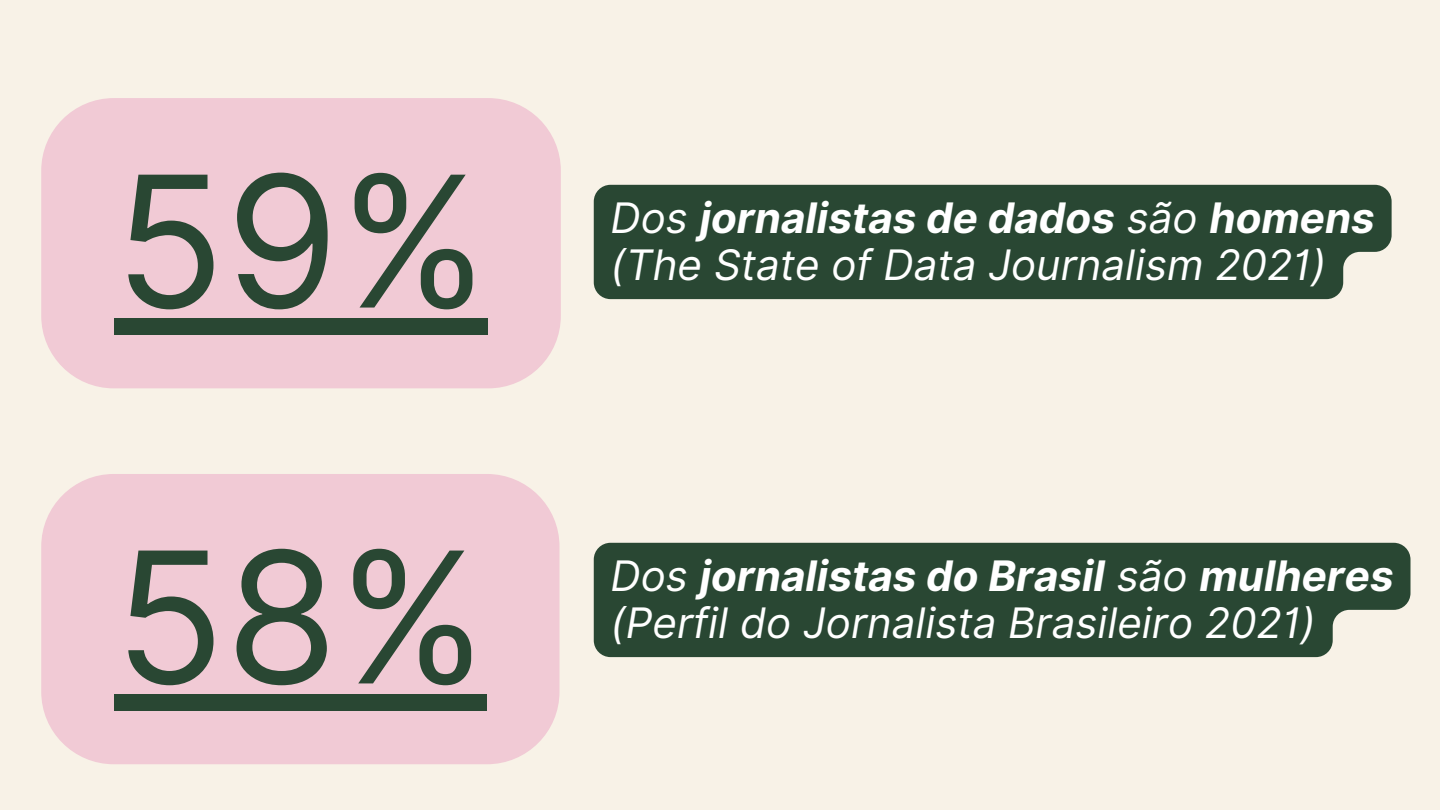
<style>
.page{position:relative;width:1440px;height:810px;background:#f8f2e7}
.page>*{position:absolute;margin:0;border:0;box-sizing:border-box;transform-origin:0 0}
.t1{font:182.7px "Inter";color:#294733}
.t2{font:italic 42.1px "Inter";color:#fff}
.t3{font:italic 700 42.1px "Inter";color:#fff}
.s1{font-weight:400}
</style>
<div class="page">
<div style="left:41px;top:98px;width:520px;height:290px;background:#f1cad5;border-radius:73px"></div>
<div style="left:114px;top:318px;width:374px;height:17px;background:#294733"></div>
<div style="left:594px;top:185px;width:798px;height:114px;background:#294733"></div>
<div style="left:41px;top:474px;width:519px;height:290px;background:#f1cad5;border-radius:73px"></div>
<div style="left:114px;top:694px;width:372px;height:17px;background:#294733"></div>
<div style="left:594px;top:543px;width:817px;height:114px;background:#294733"></div>
<h1 class="t1" style="left:114px;top:132px;width:375px">59%</h1>
<p class="t3" style="left:611px;top:193px;width:766px"><span class="s1">Dos</span> jornalistas de dados <span class="s1">são</span> homens</p>
<p class="t2" style="left:611px;top:240px;width:717px">(The State of Data Journalism 2021)</p>
<h1 class="t1" style="left:114px;top:508px;width:374px">58%</h1>
<p class="t3" style="left:611px;top:550px;width:785px"><span class="s1">Dos</span> jornalistas do Brasil <span class="s1">são</span> mulheres</p>
<p class="t2" style="left:611px;top:598px;width:707px">(Perfil do Jornalista Brasileiro 2021)</p>
</div>
